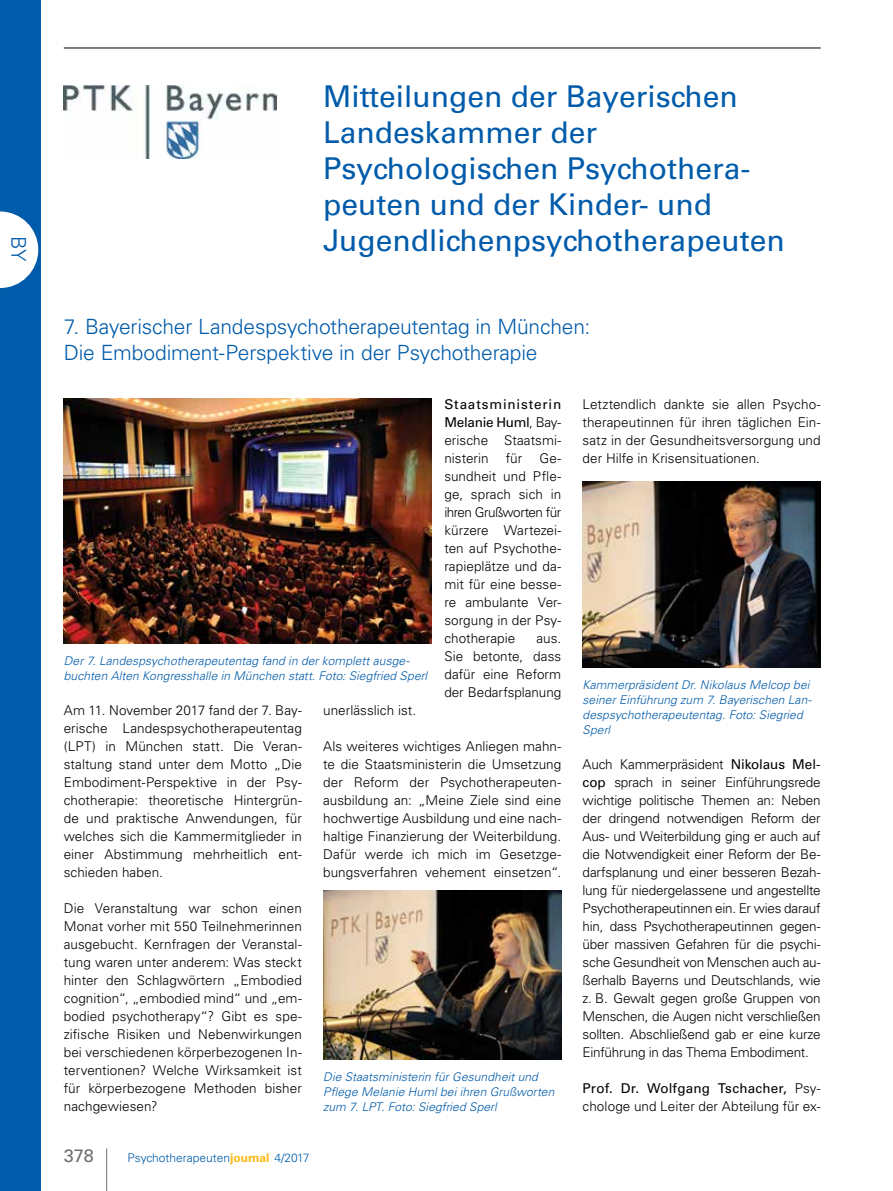
<style>
.page{position:relative;width:893px;height:1191px;background:#fff}
.page>*{position:absolute;margin:0;border:0;box-sizing:border-box;transform-origin:0 0}
.t1{font:30px/36px "Univers LT Std";color:#005baa}
.t2{font:300 21px/25.5px "Univers LT Std";letter-spacing:-.01em;color:#005baa}
.t3{font:300 20.25px "Univers LT Std";color:#005baa}
.t4{font:18px "Univers LT Std";color:#6d6e71}
.t5{font:300 13.5px/18px "Univers LT Std";color:#000;text-align:justify}
.t6{font:italic 300 12px/15px "Univers LT Std";letter-spacing:.01em;color:#005baa}
.t7{font:300 12px "Univers LT Std";color:#005baa}
.s1{font-weight:400}
.s2{font-weight:700;color:#fdb913}
</style>
<div class="page">
<img style="left:583px;top:481px;width:238px;height:186px">
<img style="left:323px;top:890px;width:238px;height:170px">
<img style="left:64px;top:398px;width:368px;height:245px">
<hr style="left:64px;top:48px;width:757px;height:1px;background:#000">
<hr style="left:106px;top:1148px;width:1px;height:43px;background:#6d6e71">
<div style="left:0;top:0;width:40px;height:1191px;background:#005baa"></div>
<svg style="left:0;top:211px;width:38px;height:77px"></svg>
<img style="left:64px;top:85px;width:212px;height:74px">
<h3 class="t3" style="left:31px;top:236px;width:27px;rotate:90deg">BY</h3>
<h1 class="t1" style="left:323px;top:78px;width:463px">Mitteilungen der Bayerischen<br>Landeskammer der<br>Psychologischen Psychothera&shy;peuten und der Kinder- und<br>Jugendlichenpsychotherapeuten</h1>
<h2 class="t2" style="left:64px;top:314px;width:528px">7. Bayerischer Landespsychotherapeutentag in München:<br>Die Embodiment-Perspektive in der Psychotherapie</h2>
<p class="t5" style="left:583px;top:395px;width:240px">Letztendlich dankte sie allen Psycho&shy;therapeutinnen für ihren täglichen Ein&shy;satz in der Gesundheitsversorgung und der Hilfe in Krisensituationen.</p>
<p class="t5" style="left:444px;top:395px;width:118px"><span class="s1">Staatsministerin Melanie Huml</span>, Bay&shy;erische Staatsmi&shy;nisterin</p>
<p class="t5" style="left:444px;top:449px;width:118px;text-indent:95px">Ge&shy;sundheit und Pfle&shy;ge, sprach sich in ihren Grußworten für kürzere Wartezei&shy;ten auf Psychothe&shy;rapieplätze und da&shy;mit für eine besse&shy;re ambulante Ver&shy;sorgung in der Psy&shy;chotherapie</p>
<p class="t5" style="left:506px;top:449px;width:18px">für</p>
<p class="t5" style="left:444px;top:629px;width:118px;text-indent:92px">aus.<br>Sie betonte, dass dafür eine Reform der Bedarfsplanung</p>
<p class="t6" style="left:64px;top:653px;width:365px">Der 7. Landespsychotherapeutentag fand in der komplett ausge&shy;buchten Alten Kongresshalle in München statt. Foto: Siegfried Sperl</p>
<p class="t6" style="left:583px;top:677px;width:231px">Kammerpräsident Dr. Nikolaus Melcop bei seiner Einführung zum 7. Bayerischen Lan&shy;despsychotherapeutentag. Foto: Siegried Sperl</p>
<p class="t5" style="left:64px;top:701px;width:240px">Am 11. November 2017 fand der 7. Bay&shy;erische Landespsychotherapeutentag (LPT) in München statt. Die Veran&shy;staltung stand unter dem Motto „Die Embodiment-Perspektive in der Psy&shy;chotherapie: theoretische Hintergrün&shy;de und praktische Anwendungen, für welches sich die Kammermitglieder in einer Abstimmung mehrheitlich ent&shy;schieden haben.</p>
<p class="t5" style="left:64px;top:899px;width:240px">Die Veranstaltung war schon einen Monat vorher mit 550 Teilnehmerinnen ausgebucht. Kernfragen der Veranstal&shy;tung waren unter anderem: Was steckt hinter den Schlagwörtern „Embodied cognition“, „embodied mind“ und „em&shy;bodied psychotherapy“? Gibt es spe&shy;zifische Risiken und Nebenwirkungen bei verschiedenen körperbezogenen In&shy;terventionen? Welche Wirksamkeit ist für körperbezogene Methoden bisher nachgewiesen?</p>
<p class="t5" style="left:323px;top:701px;width:95px">unerlässlich ist.</p>
<p class="t5" style="left:323px;top:737px;width:240px">Als weiteres wichtiges Anliegen mahn&shy;te die Staatsministerin die Umsetzung der Reform der Psychotherapeuten&shy;ausbildung an: „Meine Ziele sind eine hochwertige Ausbildung und eine nach&shy;haltige Finanzierung der Weiterbildung.<br>Dafür werde ich mich im Gesetzge&shy;bungsverfahren vehement einsetzen“.</p>
<p class="t5" style="left:583px;top:755px;width:240px">Auch Kammerpräsident <span class="s1">Nikolaus Mel&shy;cop</span> sprach in seiner Einführungsrede wichtige politische Themen an: Neben der dringend notwendigen Reform der Aus- und Weiterbildung ging er auch auf die Notwendigkeit einer Reform der Be&shy;darfsplanung und einer besseren Bezah&shy;lung für niedergelassene und angestellte Psychotherapeutinnen ein. Er wies darauf hin, dass Psychotherapeutinnen gegen&shy;über massiven Gefahren für die psychi&shy;sche Gesundheit von Menschen auch au&shy;ßerhalb Bayerns und Deutschlands, wie z. B. Gewalt gegen große Gruppen von Menschen, die Augen nicht verschließen sollten. Abschließend gab er eine kurze Einführung in das Thema Embodiment.</p>
<p class="t5" style="left:583px;top:1079px;width:240px"><span class="s1">Prof. Dr. Wolfgang Tschacher,</span> Psy&shy;chologe und Leiter der Abteilung für ex-</p>
<p class="t6" style="left:323px;top:1069px;width:233px">Die Staatsministerin für Gesundheit und<br>Pflege Melanie Huml bei ihren Grußworten zum 7. LPT. Foto: Siegfried Sperl</p>
<h3 class="t4" style="left:64px;top:1144px;width:32px">378</h3>
<p class="t7" style="left:128px;top:1150px;width:184px">Psychotherapeuten<span class="s2">journal</span> 4/2017</p>
</div>
